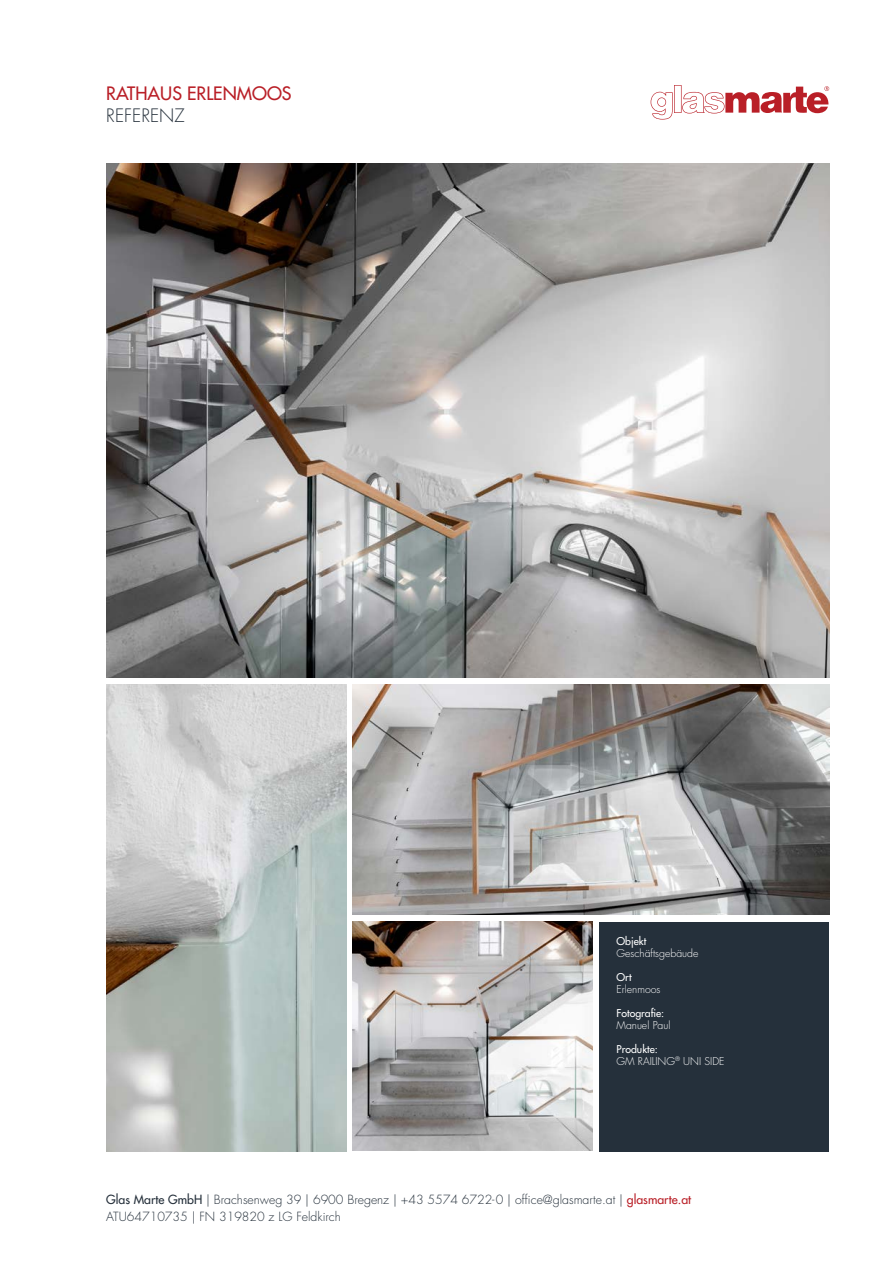
<style>
.page{position:relative;width:893px;height:1263px;background:#fff}
.page>*{position:absolute;margin:0;border:0;box-sizing:border-box;transform-origin:0 0}
.t1{font:500 18px "Futura Std";color:#b91f27}
.t2{font:300 18px "Futura Std";color:#25303b}
.t3{font:300 12.3px/16.5px "Futura Std";color:#25303b}
.t4{font:300 10.5px/12px "Futura Std";color:#fff}
.t5{font:500 10.5px "Futura Std";color:#fff}
.s1{font-weight:500}
.s2{font-weight:500;color:#b91f27}
</style>
<div class="page">
<div style="left:600px;top:922px;width:229px;height:229px;background:#25303b"></div>
<svg style="left:651px;top:85px;width:178px;height:35px"></svg>
<img style="left:106px;top:164px;width:723px;height:514px">
<img style="left:353px;top:685px;width:476px;height:229px">
<img style="left:106px;top:685px;width:240px;height:466px">
<img style="left:353px;top:922px;width:240px;height:228px">
<h1 class="t1" style="left:106px;top:82px;width:187px">RATHAUS ERLENMOOS</h1>
<h1 class="t2" style="left:106px;top:104px;width:80px">REFERENZ</h1>
<p class="t5" style="left:617px;top:934px;width:31px">Objekt</p>
<p class="t4" style="left:617px;top:947px;width:83px">Geschäftsgebäude</p>
<p class="t5" style="left:617px;top:970px;width:17px">Ort</p>
<p class="t4" style="left:617px;top:983px;width:45px">Erlenmoos</p>
<p class="t5" style="left:617px;top:1006px;width:49px">Fotografie:</p>
<p class="t4" style="left:617px;top:1019px;width:55px">Manuel Paul</p>
<p class="t4" style="left:617px;top:1043px;width:110px"><span class="s1">Produkte:<br></span>GM RAILING<sup>®</sup> UNI SIDE</p>
<p class="t3" style="left:106px;top:1192px;width:586px"><span class="s1">Glas Marte GmbH</span> | Brachsenweg 39 | 6900 Bregenz | +43 5574 6722-0 | office@glasmarte.at | <span class="s2">glasmarte.at<br></span>ATU64710735 | FN 319820 z LG Feldkirch</p>
</div>
